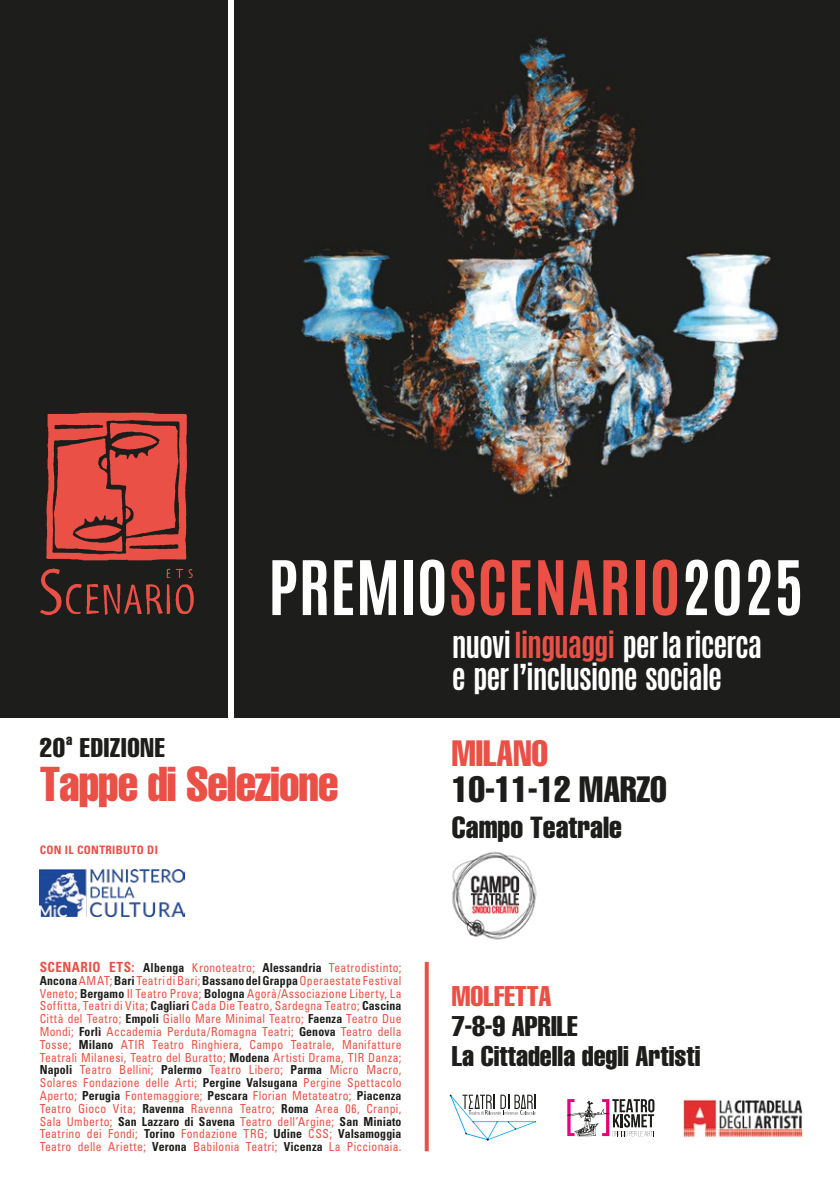
<style>
.page{position:relative;width:840px;height:1191px;background:#fff}
.page>*{position:absolute;margin:0;border:0;box-sizing:border-box;transform-origin:0 0}
.t1{font:700 63.8px "Antonio";letter-spacing:.01em;color:#fff}
.t2{font:48px "Helvetica LT Std Comp";letter-spacing:-.02em;color:#ea5045}
.t3{font:36px "Helvetica LT Std Comp";color:#1d1d1b}
.t4{font:36px "Helvetica LT Std Comp";color:#ea5045}
.t5{font:30px "Helvetica LT Std Comp";color:#1d1d1b}
.t6{font:700 29.8px/32px "Antonio";letter-spacing:-.04em;color:#fff}
.t7{font:28px/30px "Helvetica LT Std Comp";color:#1d1d1b}
.t8{font:28px "Helvetica LT Std Comp";color:#ea5045}
.t9{font:26.6px "Helvetica LT Std Comp";letter-spacing:.035em;color:#1d1d1b}
.t10{font:14.6px "Helvetica LT Std Comp";color:#1d1d1b}
.t11{font:condensed 12.4px/12.8px "Univers LT Std";letter-spacing:.03em;color:#ea5045;text-align:justify;scale:.94 1}
.t12{font:700 condensed 11.6px "Univers LT Std";letter-spacing:.03em;color:#ea5045}
.s1{color:#ea5045}
.s2{font-weight:700;font-size:14px}
.s3{font-weight:700;color:#1d1d1b}
</style>
<div class="page">
<div style="left:0;top:0;width:839px;height:717px;background:#1d1d1b"></div>
<img style="left:301px;top:37px;width:478px;height:460px">
<svg style="left:40px;top:568px;width:154px;height:47px"></svg>
<svg style="left:46px;top:412px;width:141px;height:148px;background:#c1453c"></svg>
<svg style="left:424px;top:962px;width:4px;height:189px"></svg>
<img style="left:40px;top:870px;width:144px;height:46px">
<div style="left:228px;top:0;width:6px;height:720px;background:#fff"></div>
<img style="left:452px;top:851px;width:85px;height:89px">
<svg style="left:567px;top:1099px;width:87px;height:37px"></svg>
<img style="left:682px;top:1099px;width:121px;height:38px">
<svg style="left:449px;top:1094px;width:87px;height:46px"></svg>
<h1 class="t1" style="left:268px;top:539px;width:536px">PREMIO<span class="s1">SCENARIO</span>2025</h1>
<h3 class="t6" style="left:451px;top:629px;width:311px">nuovi <span class="s1">linguaggi</span> perla ricerca e per l’inclusione sociale</h3>
<h3 class="t9" style="left:40px;top:731px;width:27px">20</h3>
<p class="t10" style="left:66px;top:730px;width:8px">a</p>
<h3 class="t9" style="left:80px;top:731px;width:86px">EDIZIONE</h3>
<h2 class="t2" style="left:40px;top:753px;width:300px">Tappe di Selezione</h2>
<p class="t12" style="left:40px;top:842px;width:120px">CON IL CONTRIBUTO DI</p>
<p class="t11" style="left:40px;top:961px;width:386px"><span class="s2">SCENARIO ETS:</span> <span class="s3">Albenga</span> Kronoteatro; <span class="s3">Alessandria</span> Teatrodistinto; <span class="s3">Ancona</span> AMAT; <span class="s3">Bari</span> Teatri di Bari; <span class="s3">Bassano del Grappa</span> Operaestate Festival Veneto; <span class="s3">Bergamo</span> Il Teatro Prova; <span class="s3">Bologna</span> Agorà/Associazione Liberty, La Soffitta, Teatri di Vita; <span class="s3">Cagliari</span> Cada Die Teatro, Sardegna Teatro; <span class="s3">Cascina </span>Città del Teatro; <span class="s3">Empoli</span> Giallo Mare Minimal Teatro; <span class="s3">Faenza</span> Teatro Due Mondi; <span class="s3">Forlì</span> Accademia Perduta/Romagna Teatri; <span class="s3">Genova</span> Teatro della Tosse; <span class="s3">Milano</span> ATIR Teatro Ringhiera, Campo Teatrale, Manifatture Teatrali Milanesi, Teatro del Buratto; <span class="s3">Modena</span> Artisti Drama, TIR Danza; <span class="s3">Napoli</span> Teatro Bellini; <span class="s3">Palermo</span> Teatro Libero; <span class="s3">Parma</span> Micro Macro, Solares Fondazione delle Arti; <span class="s3">Pergine Valsugana</span> Pergine Spettacolo Aperto; <span class="s3">Perugia</span> Fontemaggiore; <span class="s3">Pescara</span> Florian Metateatro; <span class="s3">Piacenza </span>Teatro Gioco Vita; <span class="s3">Ravenna</span> Ravenna Teatro; <span class="s3">Roma</span> Area 06, Cranpi, Sala Umberto; <span class="s3">San Lazzaro di Savena</span> Teatro dell’Argine; <span class="s3">San Miniato </span>Teatrino dei Fondi; <span class="s3">Torino</span> Fondazione TRG; <span class="s3">Udine</span> CSS; <span class="s3">Valsamoggia </span>Teatro delle Ariette; <span class="s3">Verona</span> Babilonia Teatri; <span class="s3">Vicenza</span> La Piccionaia.</p>
<h3 class="t4" style="left:451px;top:730px;width:98px">MILANO</h3>
<h3 class="t3" style="left:451px;top:766px;width:216px">10-11-12 MARZO</h3>
<h3 class="t5" style="left:451px;top:808px;width:171px">Campo Teatrale</h3>
<h3 class="t8" style="left:451px;top:978px;width:101px">MOLFETTA</h3>
<h3 class="t7" style="left:451px;top:1010px;width:250px">7-8-9 APRILE<br>La Cittadella degli Artisti</h3>
</div>
